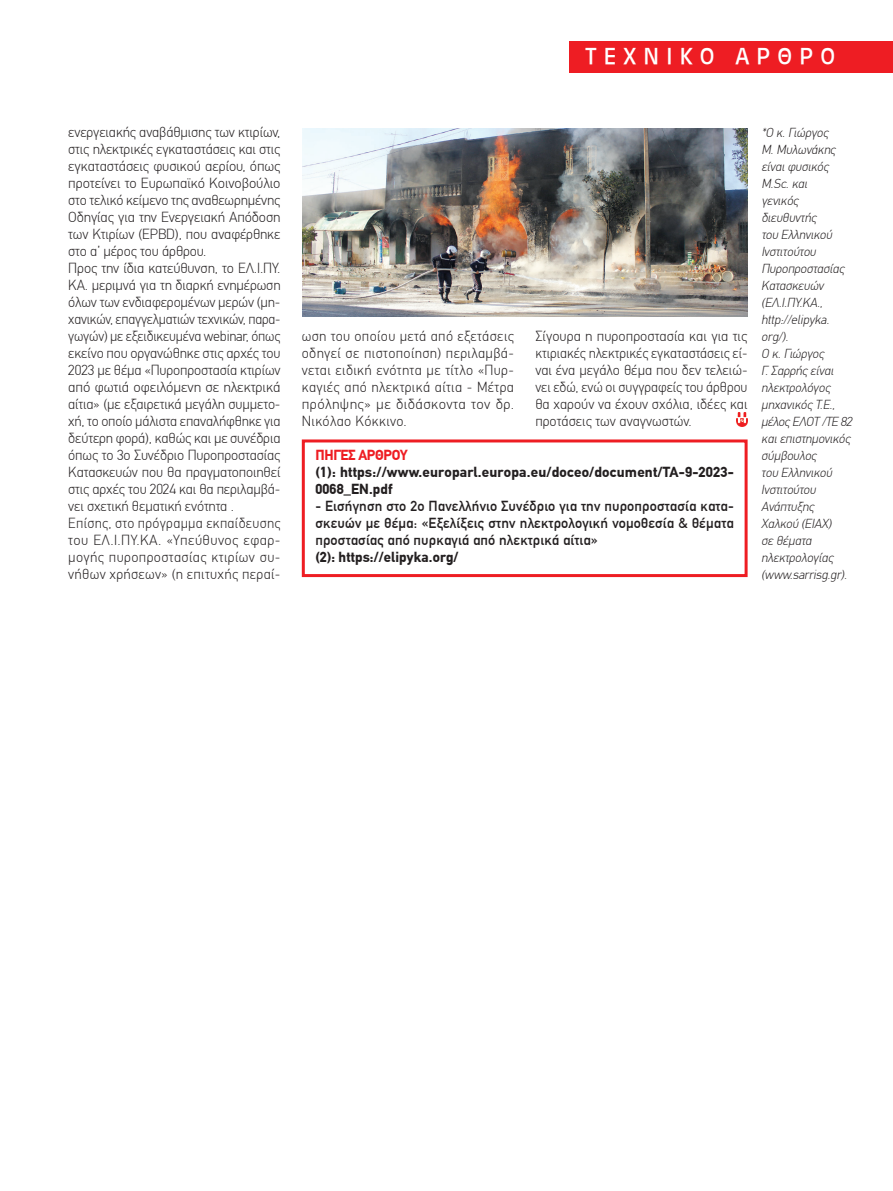
<style>
.page{position:relative;width:893px;height:1191px;background:#fff}
.page>*{position:absolute;margin:0;border:0;box-sizing:border-box;transform-origin:0 0}
.t1{font:24px "UB Antique Olive Normal";letter-spacing:.3em;color:#fff}
.t2{font:300 14.25px/17px "CF Din";letter-spacing:-.01em;color:#231f20;text-align:justify}
.t3{font:14.25px/17px "CF Din";letter-spacing:.01em;color:#231f20}
.t4{font:700 14.25px/17px "CF Din";letter-spacing:.015em;color:#231f20}
.t5{font:italic 300 12.75px/17px "CF Din";color:#231f20}
.s1{color:#ee1d23}
.s2{font-weight:700}
</style>
<div class="page">
<img style="left:737px;top:412px;width:11px;height:14px">
<div style="left:302px;top:439px;width:446px;height:138px;border:3px solid #ee1d23"></div>
<img style="left:302px;top:129px;width:446px;height:187px">
<div style="left:569px;top:41px;width:324px;height:31px;background:#ee1d23"></div>
<p class="t1" style="left:585px;top:44px;width:251px">ΤΕΧΝΙΚΟ ΑΡΘΡΟ</p>
<p class="t2" style="left:68px;top:123px;width:214px;text-align:left">ενεργειακής αναβάθμισης των κτιρίων, στις ηλεκτρικές εγκαταστάσεις και στις εγκαταστάσεις φυσικού αερίου, όπως προτείνει το Ευρωπαϊκό Κοινοβούλιο στο τελικό κείμενο της αναθεωρημένης Οδηγίας για την Ενεργειακή Απόδοση των Κτιρίων (EPBD), που αναφέρθηκε στο α’ μέρος του άρθρου.<br>Προς την ίδια κατεύθυνση, το ΕΛ.Ι.ΠΥ.<br>ΚΑ. μεριμνά για τη διαρκή ενημέρωση όλων των ενδιαφερομένων μερών (μη&shy;χανικών, επαγγελματιών τεχνικών, παρα&shy;γωγών) με εξειδικευμένα webinar, όπως εκείνο που οργανώθηκε στις αρχές του 2023 με θέμα «Πυροπροστασία κτιρίων από φωτιά οφειλόμενη σε ηλεκτρικά αίτια» (με εξαιρετικά μεγάλη συμμετο&shy;χή, το οποίο μάλιστα επαναλήφθηκε για δεύτερη φορά), καθώς και με συνέδρια όπως το 3ο Συνέδριο Πυροπροστασίας Κατασκευών που θα πραγματοποιηθεί στις αρχές του 2024 και θα περιλαμβά&shy;νει σχετική θεματική ενότητα .<br>Επίσης, στο πρόγραμμα εκπαίδευσης του ΕΛ.Ι.ΠΥ.ΚΑ. «Υπεύθυνος εφαρ&shy;μογής πυροπροστασίας κτιρίων συ&shy;νήθων χρήσεων» (η επιτυχής περαί-</p>
<p class="t2" style="left:302px;top:327px;width:214px">ωση του οποίου μετά από εξετάσεις οδηγεί σε πιστοποίηση) περιλαμβά&shy;νεται ειδική ενότητα με τίτλο «Πυρ&shy;καγιές από ηλεκτρικά αίτια - Μέτρα πρόληψης» με διδάσκοντα τον δρ.<br>Νικόλαο Κόκκινο.</p>
<p class="t2" style="left:535px;top:327px;width:214px">Σίγουρα η πυροπροστασία και για τις κτιριακές ηλεκτρικές εγκαταστάσεις εί&shy;ναι ένα μεγάλο θέμα που δεν τελειώ&shy;νει εδώ, ενώ οι συγγραφείς του άρθρου θα χαρούν να έχουν σχόλια, ιδέες και προτάσεις των αναγνωστών.</p>
<p class="t4" style="left:315px;top:446px;width:420px"><span class="s1">ΠΗΓΕΣ ΆΡΘΡΟΥ<br></span>(1): https://www.europarl.europa.eu/doceo/document/TA-9-2023-<br>0068_EN.pdf</p>
<p class="t3" style="left:315px;top:498px;width:420px">- Εισήγηση στο 2ο Πανελλήνιο Συνέδριο για την πυροπροστασία κατα&shy;σκευών με θέμα: «Εξελίξεις στην ηλεκτρολογική νομοθεσία &amp; θέματα προστασίας από πυρκαγιά από ηλεκτρικά αίτια»<br><span class="s2">(2): https://elipyka.org/</span></p>
<p class="t5" style="left:761px;top:124px;width:95px">*Ο κ.Γιώργος<br>Μ.Μυλωνάκης είναιφυσικός<br>M.Sc.και<br>γενικός διευθυντής<br>του Ελληνικού<br>Ινστιτούτου<br>Πυροπροστασίας<br>Κατασκευών (ΕΛ.Ι.ΠΥ.ΚΑ., http://elipyka. org/).<br>Ο κ.Γιώργος<br>Γ.Σαρρής είναι ηλεκτρολόγος μηχανικός Τ.Ε., μέλοςΕΛΟΤ /ΤΕ 82 καιεπιστημονικός σύμβουλος<br>του Ελληνικού<br>Ινστιτούτου<br>Ανάπτυξης<br>Χαλκού (ΕΙΑΧ)<br>σε θέματα ηλεκτρολογίας (www.sarrisg.gr).</p>
</div>
